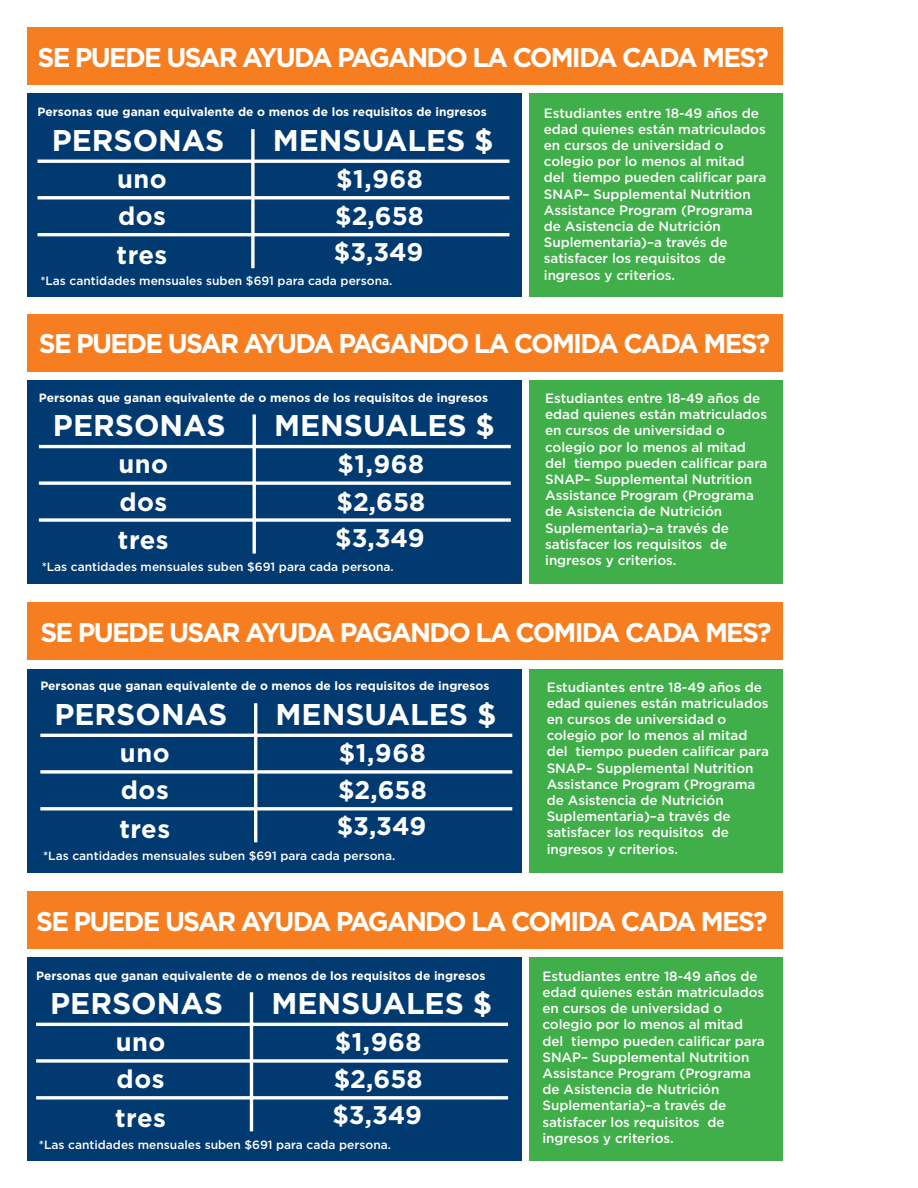
<style>
.page{position:relative;width:918px;height:1188px;background:#fff}
.page>*{position:absolute;margin:0;border:0;box-sizing:border-box;transform-origin:0 0}
.t1{font:700 30px "Gotham";color:#fff}
.t2{font:700 27px "Gotham";letter-spacing:-.065em;color:#fff}
.t3{font:700 25.5px "Gotham";letter-spacing:.02em;color:#fff}
.t4{font:500 13.5px/16.2px "Gotham";letter-spacing:-.005em;color:#fff}
.t5{font:700 12px "Gotham";color:#fff}
.t6{font:500 12px "Gotham";color:#fff}
</style>
<div class="page">
<div style="left:27px;top:27px;width:756px;height:58px;background:#f67e20"></div>
<div style="left:27px;top:94px;width:495px;height:203px;background:#003a70"></div>
<div style="left:529px;top:94px;width:254px;height:203px;background:#40ae49"></div>
<div style="left:27px;top:891px;width:756px;height:58px;background:#f67e20"></div>
<div style="left:27px;top:958px;width:495px;height:203px;background:#003a70"></div>
<div style="left:529px;top:958px;width:254px;height:203px;background:#40ae49"></div>
<div style="left:27px;top:602px;width:756px;height:58px;background:#f67e20"></div>
<div style="left:27px;top:669px;width:495px;height:203px;background:#003a70"></div>
<div style="left:529px;top:669px;width:254px;height:203px;background:#40ae49"></div>
<div style="left:27px;top:314px;width:756px;height:57px;background:#f67e20"></div>
<div style="left:27px;top:381px;width:495px;height:203px;background:#003a70"></div>
<div style="left:529px;top:381px;width:254px;height:203px;background:#40ae49"></div>
<svg style="left:251px;top:129px;width:4px;height:139px"></svg>
<hr style="left:38px;top:196px;width:471px;height:3px;background:#fff">
<hr style="left:38px;top:233px;width:471px;height:3px;background:#fff">
<hr style="left:38px;top:160px;width:471px;height:3px;background:#fff">
<hr style="left:253px;top:414px;width:3px;height:140px;background:#fff">
<svg style="left:39px;top:481px;width:472px;height:4px;background:#d8e0e9"></svg>
<svg style="left:39px;top:518px;width:472px;height:4px;background:#d7e0e8"></svg>
<hr style="left:39px;top:445px;width:472px;height:3px;background:#fff">
<hr style="left:254px;top:703px;width:3px;height:139px;background:#fff">
<svg style="left:40px;top:770px;width:472px;height:4px;background:#d7e0e8"></svg>
<hr style="left:40px;top:807px;width:472px;height:3px;background:#fff">
<hr style="left:40px;top:734px;width:472px;height:3px;background:#fff">
<hr style="left:250px;top:992px;width:3px;height:139px;background:#fff">
<svg style="left:36px;top:1059px;width:472px;height:4px;background:#d7e0e8"></svg>
<svg style="left:36px;top:1096px;width:472px;height:4px;background:#d7e0e8"></svg>
<hr style="left:36px;top:1023px;width:472px;height:3px;background:#fff">
<p class="t2" style="left:38px;top:40px;width:733px">SE PUEDE USAR AYUDA PAGANDO LA COMIDA CADA MES?</p>
<p class="t4" style="left:544px;top:105px;width:224px">Estudiantes entre 18-49 años de edad quienes están matriculados en cursos de universidad o colegio por lo menos al mitad del tiempo pueden calificar para<br>SNAP– Supplemental Nutrition<br>Assistance Program (Programa de Asistencia de Nutrición<br>Suplementaria)–a través de satisfacer los requisitos de ingresos y criterios.</p>
<p class="t5" style="left:38px;top:104px;width:451px">Personas que ganan equivalente de o menos de los requisitos de ingresos</p>
<p class="t1" style="left:52px;top:120px;width:174px">PERSONAS</p>
<p class="t1" style="left:273px;top:120px;width:222px">MENSUALES $</p>
<p class="t3" style="left:336px;top:162px;width:88px">$1,968</p>
<p class="t3" style="left:335px;top:199px;width:90px">$2,658</p>
<p class="t3" style="left:334px;top:235px;width:91px">$3,349</p>
<p class="t3" style="left:117px;top:162px;width:51px">uno</p>
<p class="t3" style="left:118px;top:199px;width:49px">dos</p>
<p class="t3" style="left:117px;top:238px;width:52px">tres</p>
<p class="t6" style="left:40px;top:273px;width:354px">*Las cantidades mensuales suben $691 para cada persona.</p>
<p class="t2" style="left:39px;top:325px;width:733px">SE PUEDE USAR AYUDA PAGANDO LA COMIDA CADA MES?</p>
<p class="t4" style="left:545px;top:390px;width:224px">Estudiantes entre 18-49 años de edad quienes están matriculados en cursos de universidad o colegio por lo menos al mitad del tiempo pueden calificar para<br>SNAP– Supplemental Nutrition<br>Assistance Program (Programa de Asistencia de Nutrición<br>Suplementaria)–a través de satisfacer los requisitos de ingresos y criterios.</p>
<p class="t5" style="left:39px;top:390px;width:451px">Personas que ganan equivalente de o menos de los requisitos de ingresos</p>
<p class="t1" style="left:53px;top:406px;width:174px">PERSONAS</p>
<p class="t1" style="left:274px;top:406px;width:222px">MENSUALES $</p>
<p class="t3" style="left:337px;top:447px;width:88px">$1,968</p>
<p class="t3" style="left:337px;top:485px;width:90px">$2,658</p>
<p class="t3" style="left:335px;top:521px;width:91px">$3,349</p>
<p class="t3" style="left:118px;top:447px;width:51px">uno</p>
<p class="t3" style="left:119px;top:485px;width:49px">dos</p>
<p class="t3" style="left:118px;top:523px;width:52px">tres</p>
<p class="t6" style="left:42px;top:559px;width:354px">*Las cantidades mensuales suben $691 para cada persona.</p>
<p class="t2" style="left:40px;top:614px;width:733px">SE PUEDE USAR AYUDA PAGANDO LA COMIDA CADA MES?</p>
<p class="t4" style="left:547px;top:679px;width:224px">Estudiantes entre 18-49 años de edad quienes están matriculados en cursos de universidad o colegio por lo menos al mitad del tiempo pueden calificar para<br>SNAP– Supplemental Nutrition<br>Assistance Program (Programa de Asistencia de Nutrición<br>Suplementaria)–a través de satisfacer los requisitos de ingresos y criterios.</p>
<p class="t5" style="left:40px;top:678px;width:451px">Personas que ganan equivalente de o menos de los requisitos de ingresos</p>
<p class="t1" style="left:54px;top:694px;width:174px">PERSONAS</p>
<p class="t1" style="left:276px;top:694px;width:222px">MENSUALES $</p>
<p class="t3" style="left:339px;top:736px;width:88px">$1,968</p>
<p class="t3" style="left:338px;top:773px;width:90px">$2,658</p>
<p class="t3" style="left:337px;top:809px;width:91px">$3,349</p>
<p class="t3" style="left:120px;top:736px;width:51px">uno</p>
<p class="t3" style="left:121px;top:773px;width:49px">dos</p>
<p class="t3" style="left:119px;top:812px;width:52px">tres</p>
<p class="t6" style="left:43px;top:847px;width:354px">*Las cantidades mensuales suben $691 para cada persona.</p>
<p class="t2" style="left:36px;top:903px;width:733px">SE PUEDE USAR AYUDA PAGANDO LA COMIDA CADA MES?</p>
<p class="t4" style="left:542px;top:968px;width:224px">Estudiantes entre 18-49 años de edad quienes están matriculados en cursos de universidad o colegio por lo menos al mitad del tiempo pueden calificar para<br>SNAP– Supplemental Nutrition<br>Assistance Program (Programa de Asistencia de Nutrición<br>Suplementaria)–a través de satisfacer los requisitos de ingresos y criterios.</p>
<p class="t5" style="left:36px;top:967px;width:451px">Personas que ganan equivalente de o menos de los requisitos de ingresos</p>
<p class="t1" style="left:50px;top:983px;width:174px">PERSONAS</p>
<p class="t1" style="left:271px;top:983px;width:222px">MENSUALES $</p>
<p class="t3" style="left:335px;top:1025px;width:88px">$1,968</p>
<p class="t3" style="left:334px;top:1062px;width:90px">$2,658</p>
<p class="t3" style="left:332px;top:1098px;width:91px">$3,349</p>
<p class="t3" style="left:116px;top:1025px;width:51px">uno</p>
<p class="t3" style="left:117px;top:1062px;width:49px">dos</p>
<p class="t3" style="left:115px;top:1101px;width:52px">tres</p>
<p class="t6" style="left:39px;top:1136px;width:354px">*Las cantidades mensuales suben $691 para cada persona.</p>
</div>
